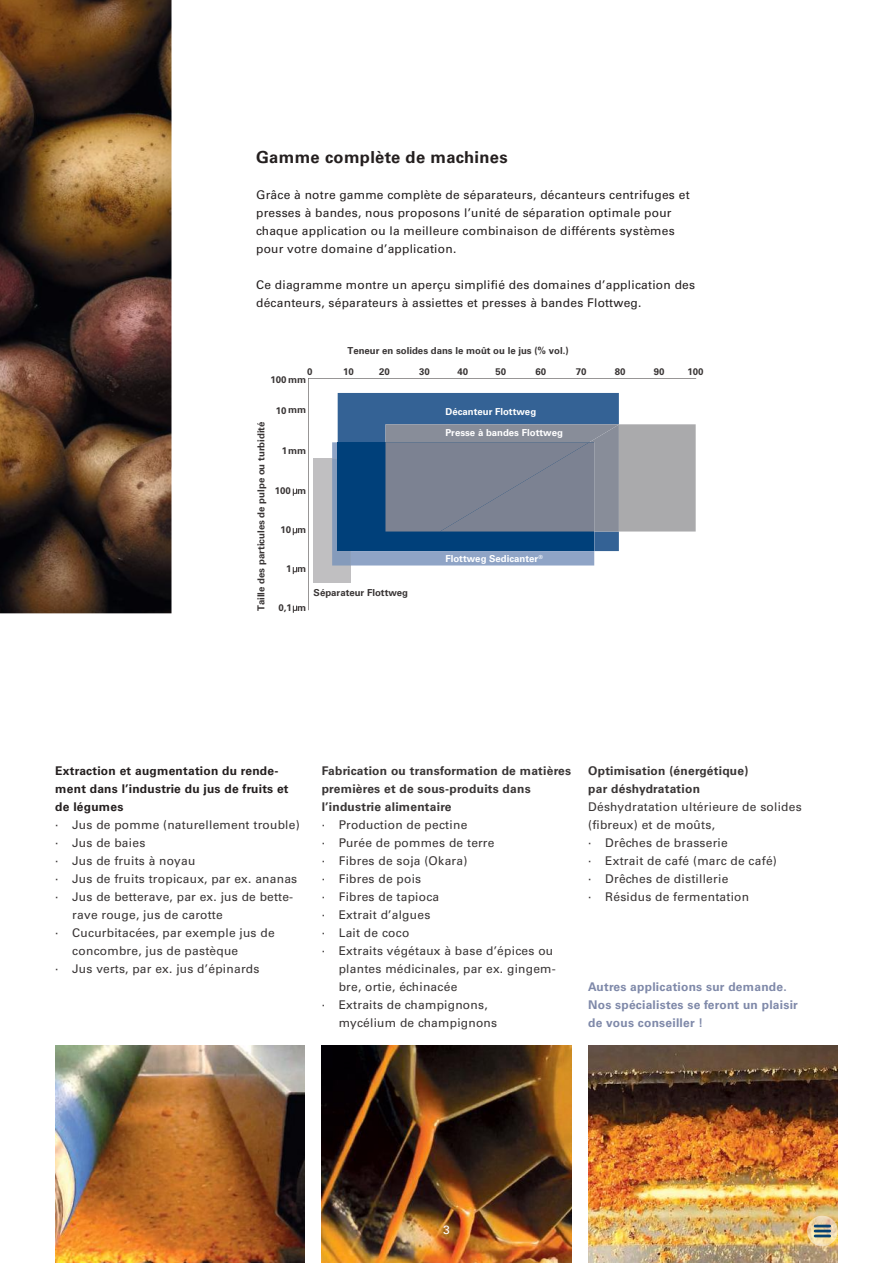
<style>
.page{position:relative;width:893px;height:1263px;background:#fff}
.page>*{position:absolute;margin:0;border:0;box-sizing:border-box;transform-origin:0 0}
.t1{font:700 16.5px "Univers LT Pro 65";letter-spacing:.02em;color:#241f1f}
.t2{font:12px/18px "Univers LT Pro 55 Roman";letter-spacing:.02em;color:#393535}
.t3{font:12px/18px "Univers LT Pro 55 Roman";letter-spacing:.02em;color:#241f1f}
.t4{font:700 12px/18px "Univers LT Pro 65";letter-spacing:.02em;color:#393535}
.t5{font:700 12px/18px "Univers LT Pro 65";letter-spacing:.02em;color:#7f89a9}
.t6{font:700 12px/18px "Univers LT Pro 65";letter-spacing:.02em;color:#241f1f}
.t7{font:12px "Univers LT Pro 55 Roman";color:#fff}
.t8{font:700 9.6px "Univers LT Pro 65";color:#393535}
.t9{font:700 9.6px "Univers LT Pro 65";color:#fff}
</style>
<div class="page">
<img style="left:322px;top:1045px;width:249px;height:218px">
<img style="left:588px;top:1045px;width:250px;height:218px">
<img style="left:0;top:0;width:171px;height:613px">
<img style="left:55px;top:1045px;width:250px;height:218px">
<svg style="left:807px;top:1216px;width:31px;height:30px"></svg>
<svg style="left:814px;top:1225px;width:17px;height:2px"></svg>
<hr style="left:814px;top:1229px;width:17px;height:3px;background:#074271">
<hr style="left:814px;top:1234px;width:17px;height:3px;background:#074271">
<svg style="left:293px;top:489px;width:4px;height:7px"></svg>
<svg style="left:293px;top:528px;width:4px;height:7px"></svg>
<svg style="left:293px;top:567px;width:4px;height:7px"></svg>
<svg style="left:293px;top:606px;width:4px;height:7px"></svg>
<svg style="left:308px;top:378px;width:388px;height:232px"></svg>
<svg style="left:332px;top:393px;width:364px;height:172px;background:#7286a0"></svg>
<h1 class="t1" style="left:256px;top:146px;width:253px">Gamme complète de machines</h1>
<p class="t3" style="left:256px;top:185px;width:435px">Grâce à notre gamme complète de séparateurs, décanteurs centrifuges et presses à bandes, nous proposons l’unité de séparation optimale pour chaque application ou la meilleure combinaison de différents systèmes pour votre domaine d’application.</p>
<p class="t3" style="left:256px;top:275px;width:441px">Ce diagramme montre un aperçu simplifié des domaines d’application des décanteurs, séparateurs à assiettes et presses à bandes Flottweg.</p>
<p class="t8" style="left:347px;top:344px;width:223px">Teneur en solides dans le moût ou le jus (% vol.)</p>
<p class="t8" style="left:307px;top:365px;width:7px">0</p>
<p class="t8" style="left:343px;top:365px;width:12px">10</p>
<p class="t8" style="left:379px;top:365px;width:12px">20</p>
<p class="t8" style="left:419px;top:365px;width:12px">30</p>
<p class="t8" style="left:457px;top:365px;width:12px">40</p>
<p class="t8" style="left:495px;top:365px;width:12px">50</p>
<p class="t8" style="left:536px;top:365px;width:12px">60</p>
<p class="t8" style="left:576px;top:365px;width:12px">70</p>
<p class="t8" style="left:615px;top:365px;width:12px">80</p>
<p class="t8" style="left:654px;top:365px;width:12px">90</p>
<p class="t8" style="left:687px;top:365px;width:18px">100</p>
<p class="t8" style="left:271px;top:373px;width:37px">100 mm</p>
<p class="t8" style="left:276px;top:403px;width:32px">10 mm</p>
<p class="t8" style="left:282px;top:443px;width:26px">1mm</p>
<p class="t8" style="left:275px;top:484px;width:33px">100 m</p>
<p class="t9" style="left:445px;top:405px;width:92px">Décanteur Flottweg</p>
<p class="t8" style="left:254px;top:611px;width:191px;rotate:-90deg">Taille des particules de pulpe ou turbidité</p>
<p class="t9" style="left:445px;top:426px;width:119px">Presse à bandes Flottweg</p>
<p class="t8" style="left:281px;top:523px;width:27px">10 m</p>
<p class="t8" style="left:297px;top:562px;width:11px">m</p>
<p class="t8" style="left:278px;top:601px;width:29px">0,1 m</p>
<p class="t9" style="left:445px;top:552px;width:99px">Flottweg Sedicanter<sup>®</sup></p>
<p class="t8" style="left:286px;top:562px;width:7px">1</p>
<p class="t8" style="left:314px;top:586px;width:96px">Séparateur Flottweg</p>
<p class="t6" style="left:55px;top:761px;width:235px">Extraction et augmentation du rende&shy;ment dans l’industrie du jus de fruits et de légumes</p>
<p class="t2" style="left:55px;top:815px;width:246px">∙ Jus de pomme (naturellement trouble)</p>
<p class="t2" style="left:55px;top:833px;width:92px">∙ Jus de baies</p>
<p class="t2" style="left:55px;top:851px;width:142px">∙ Jus de fruits à noyau</p>
<p class="t2" style="left:55px;top:869px;width:243px">∙ Jus de fruits tropicaux, par ex. ananas</p>
<p class="t2" style="left:55px;top:887px;width:240px">∙ Jus de betterave, par ex. jus de bette-</p>
<p class="t2" style="left:72px;top:905px;width:152px">rave rouge, jus de carotte</p>
<p class="t2" style="left:55px;top:923px;width:221px">∙ Cucurbitacées, par exemple jus de</p>
<p class="t2" style="left:72px;top:941px;width:168px">concombre, jus de pastèque</p>
<p class="t2" style="left:55px;top:959px;width:206px">∙ Jus verts, par ex. jus d’épinards</p>
<p class="t4" style="left:322px;top:761px;width:251px">Fabrication ou transformation de matières premières et de sous-produits dans l’industrie alimentaire</p>
<p class="t2" style="left:322px;top:815px;width:147px">∙ Production de pectine</p>
<p class="t2" style="left:322px;top:833px;width:174px">∙ Purée de pommes de terre</p>
<p class="t2" style="left:322px;top:851px;width:147px">∙ Fibres de soja (Okara)</p>
<p class="t2" style="left:322px;top:869px;width:101px">∙ Fibres de pois</p>
<p class="t2" style="left:322px;top:887px;width:119px">∙ Fibres de tapioca</p>
<p class="t2" style="left:322px;top:905px;width:110px">∙ Extrait d’algues</p>
<p class="t2" style="left:322px;top:923px;width:89px">∙ Lait de coco</p>
<p class="t2" style="left:322px;top:941px;width:233px">∙ Extraits végétaux à base d’épices ou</p>
<p class="t2" style="left:339px;top:959px;width:219px">plantes médicinales, par ex. gingem-</p>
<p class="t2" style="left:339px;top:977px;width:120px">bre, ortie, échinacée</p>
<p class="t2" style="left:322px;top:995px;width:167px">∙ Extraits de champignons,</p>
<p class="t2" style="left:339px;top:1013px;width:160px">mycélium de champignons</p>
<p class="t4" style="left:588px;top:761px;width:162px">Optimisation (énergétique) par déshydratation</p>
<p class="t2" style="left:588px;top:797px;width:215px">Déshydratation ultérieure de solides (fibreux) et de moûts,<br>∙ Drêches de brasserie<br>∙ Extrait de café (marc de café)<br>∙ Drêches de distillerie<br>∙ Résidus de fermentation</p>
<p class="t5" style="left:588px;top:977px;width:211px">Autres applications sur demande.<br>Nos spécialistes se feront un plaisir de vous conseiller !</p>
<p class="t7" style="left:443px;top:1221px;width:8px">3</p>
</div>
